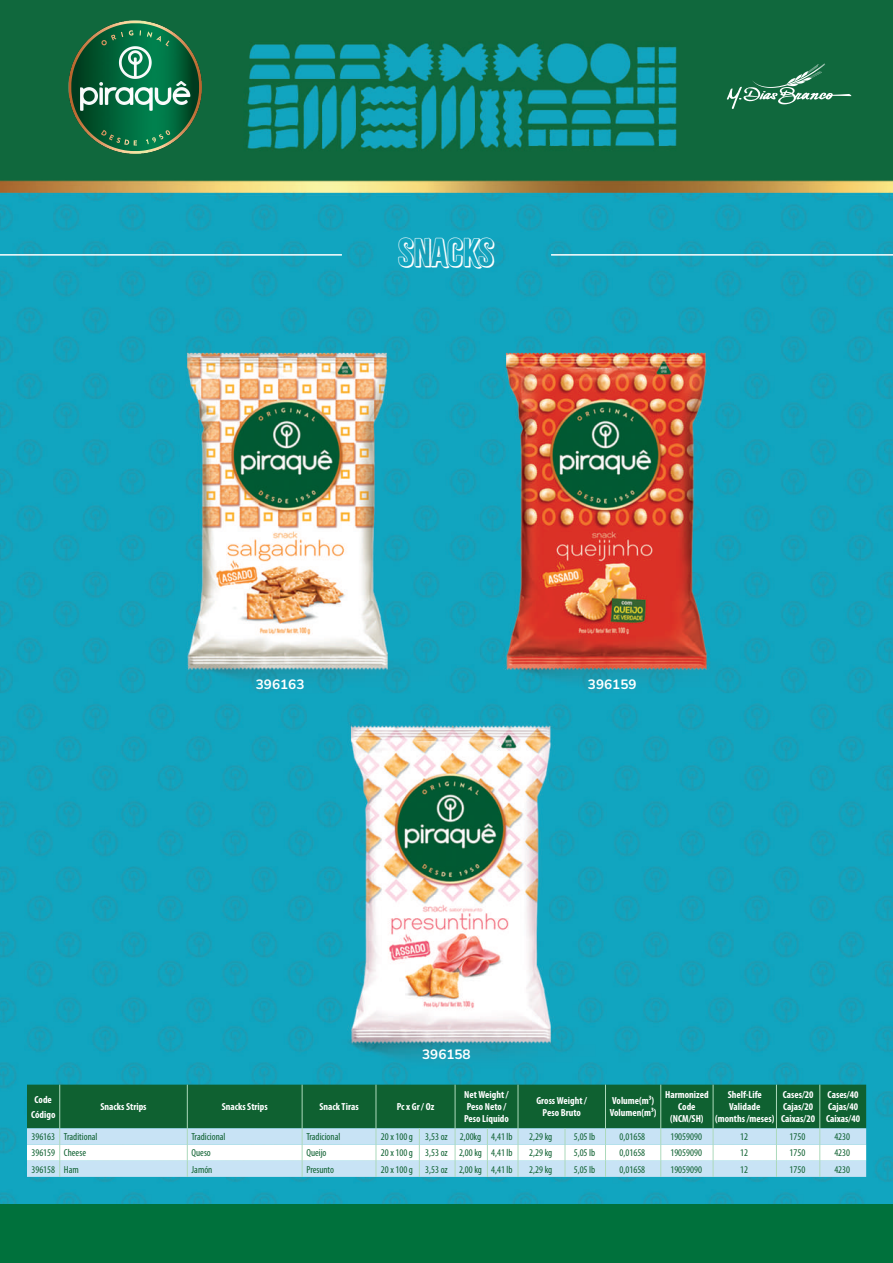
<style>
.page{position:relative;width:893px;height:1263px;background:#fff}
.page>*{position:absolute;margin:0;border:0;box-sizing:border-box;transform-origin:0 0}
.t1{font:34.5px "Citrus Gothic Shadow";color:#fff}
.t2{font:200 13.5px "Nunito";color:#fff}
.t3{font:condensed 10.2px "Myriad Pro";color:#0f6131}
.t4{font:700 condensed 10.2px/12px "Myriad Pro";color:#fff;text-align:center}
</style>
<div class="page">
<img style="left:0;top:0;width:893px;height:1205px">
<div style="left:0;top:1205px;width:893px;height:58px;background:#00713c"></div>
<hr style="left:551px;top:254px;width:342px;height:2px;background:#fff">
<hr style="left:0;top:254px;width:342px;height:2px;background:#fff">
<svg style="left:727px;top:63px;width:124px;height:46px;background:#2e7b55"></svg>
<img style="left:62px;top:15px;width:149px;height:148px">
<svg style="left:27px;top:1085px;width:839px;height:92px"></svg>
<h1 class="t1" style="left:398px;top:231px;width:97px">SNACKS</h1>
<h2 class="t2" style="left:256px;top:675px;width:50px">396163</h2>
<h2 class="t2" style="left:588px;top:675px;width:50px">396159</h2>
<h2 class="t2" style="left:422px;top:1045px;width:50px">396158</h2>
<p class="t4" style="left:31px;top:1092px;width:26px;line-height:15px">Code<br>Código</p>
<p class="t4" style="left:100px;top:1101px;width:48px">Snacks Strips</p>
<p class="t4" style="left:222px;top:1101px;width:48px">Snacks Strips</p>
<p class="t4" style="left:319px;top:1101px;width:41px">Snack Tiras</p>
<p class="t4" style="left:397px;top:1101px;width:39px">Pc x Gr / Oz</p>
<p class="t4" style="left:464px;top:1089px;width:46px;text-align:left">Net Weight /<br>Peso Neto /<br>Peso Líquido</p>
<p class="t4" style="left:536px;top:1095px;width:52px">Gross Weight /<br>Peso Bruto</p>
<p class="t4" style="left:610px;top:1095px;width:48px;text-align:left">Volume(m³)<br>Volumen(m³)</p>
<p class="t4" style="left:665px;top:1089px;width:45px">Harmonized<br>Code (NCM/SH)</p>
<p class="t4" style="left:715px;top:1089px;width:61px">Shelf-Life<br>Validade (months /meses)</p>
<p class="t4" style="left:781px;top:1089px;width:35px;text-align:left">Cases/20<br>Cajas/20<br>Caixas/20</p>
<p class="t4" style="left:826px;top:1089px;width:35px;text-align:left">Cases/40<br>Cajas/40<br>Caixas/40</p>
<p class="t3" style="left:31px;top:1131px;width:68px">396163 Traditional</p>
<p class="t3" style="left:192px;top:1131px;width:35px">Tradicional</p>
<p class="t3" style="left:306px;top:1131px;width:35px">Tradicional</p>
<p class="t3" style="left:381px;top:1131px;width:133px">20 x 100 g 3,53 oz 2,00kg 4,41 lb</p>
<p class="t3" style="left:529px;top:1131px;width:24px">2,29 kg</p>
<p class="t3" style="left:574px;top:1131px;width:23px">5,05 Ib</p>
<p class="t3" style="left:620px;top:1131px;width:27px">0,01658</p>
<p class="t3" style="left:670px;top:1131px;width:33px">19059090</p>
<p class="t3" style="left:740px;top:1131px;width:9px">12</p>
<p class="t3" style="left:789px;top:1131px;width:17px">1750</p>
<p class="t3" style="left:834px;top:1131px;width:17px">4230</p>
<p class="t3" style="left:31px;top:1147px;width:56px">396159 Cheese</p>
<p class="t3" style="left:192px;top:1147px;width:21px">Queso</p>
<p class="t3" style="left:306px;top:1147px;width:22px">Queijo</p>
<p class="t3" style="left:381px;top:1147px;width:133px">20 x 100 g 3,53 oz 2,00 kg 4,41 lb</p>
<p class="t3" style="left:529px;top:1147px;width:24px">2,29 kg</p>
<p class="t3" style="left:574px;top:1147px;width:23px">5,05 Ib</p>
<p class="t3" style="left:620px;top:1147px;width:27px">0,01658</p>
<p class="t3" style="left:670px;top:1147px;width:33px">19059090</p>
<p class="t3" style="left:740px;top:1147px;width:9px">12</p>
<p class="t3" style="left:789px;top:1147px;width:17px">1750</p>
<p class="t3" style="left:834px;top:1147px;width:17px">4230</p>
<p class="t3" style="left:31px;top:1163px;width:49px">396158 Ham</p>
<p class="t3" style="left:192px;top:1163px;width:22px">Jamón</p>
<p class="t3" style="left:306px;top:1163px;width:29px">Presunto</p>
<p class="t3" style="left:381px;top:1163px;width:133px">20 x 100 g 3,53 oz 2,00 kg 4,41 lb</p>
<p class="t3" style="left:529px;top:1163px;width:24px">2,29 kg</p>
<p class="t3" style="left:574px;top:1163px;width:23px">5,05 Ib</p>
<p class="t3" style="left:620px;top:1163px;width:27px">0,01658</p>
<p class="t3" style="left:670px;top:1163px;width:33px">19059090</p>
<p class="t3" style="left:740px;top:1163px;width:9px">12</p>
<p class="t3" style="left:789px;top:1163px;width:17px">1750</p>
<p class="t3" style="left:834px;top:1163px;width:17px">4230</p>
</div>
